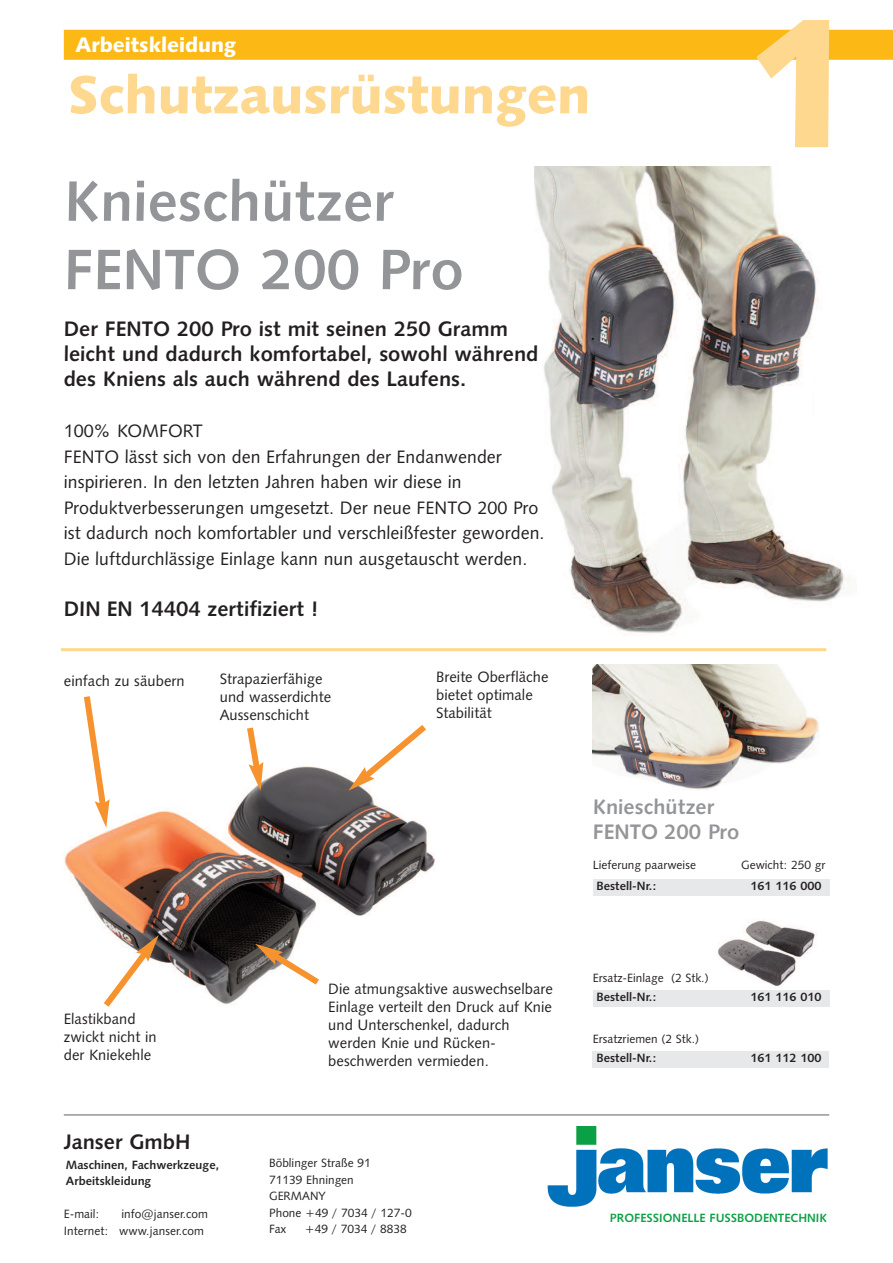
<style>
.page{position:relative;width:893px;height:1263px;background:#fff}
.page>*{position:absolute;margin:0;border:0;box-sizing:border-box;transform-origin:0 0}
.t1{font:57px/68.4px "Humanist 531 BT Bold A";color:#939598}
.t2{font:54px "Humanist 531 BT Black A";color:#fed88f}
.t3{font:21px/25.2px "Humanist 531 BT Bold A";color:#231f20}
.t4{font:21px/25.2px "Humanist 531 BT Bold A";color:#939598}
.t5{font:21px "Humanist 531 BT Black A";color:#fff}
.t6{font:18px/25.5px "Humanist 531 BT Roman A";color:#231f20}
.t7{font:15px/18px "Humanist 531 BT Roman A";color:#231f20}
.t8{font:12px/16.5px "Humanist 531 BT Roman A";color:#231f20}
.t9{font:12px/16.5px "Humanist 531 BT Bold A";color:#231f20}
.t10{font:12px "Humanist 531 BT Bold A";color:#0aa046}
</style>
<div class="page">
<div style="left:64px;top:30px;width:829px;height:30px;background:#fcb814"></div>
<svg style="left:756px;top:20px;width:73px;height:127px"></svg>
<img style="left:593px;top:664px;width:226px;height:126px">
<img style="left:717px;top:920px;width:100px;height:67px">
<img style="left:64px;top:766px;width:371px;height:239px">
<img style="left:535px;top:167px;width:314px;height:468px">
<div style="left:593px;top:879px;width:236px;height:17px;background:#e7e8e9"></div>
<div style="left:593px;top:1051px;width:236px;height:17px;background:#e7e8e9"></div>
<div style="left:593px;top:990px;width:236px;height:17px;background:#e7e8e9"></div>
<hr style="left:61px;top:648px;width:765px;height:3px;background:#fed88f">
<hr style="left:64px;top:1114px;width:765px;height:2px;background:#939598">
<img style="left:547px;top:1127px;width:281px;height:79px">
<div style="left:814px;top:368px;width:53px;height:174px;background:#fff"></div>
<svg style="left:98px;top:935px;width:61px;height:72px"></svg>
<svg style="left:255px;top:944px;width:71px;height:46px"></svg>
<svg style="left:348px;top:725px;width:85px;height:66px"></svg>
<svg style="left:243px;top:727px;width:21px;height:64px"></svg>
<svg style="left:80px;top:696px;width:30px;height:132px"></svg>
<h3 class="t5" style="left:76px;top:32px;width:162px">Arbeitskleidung</h3>
<h2 class="t2" style="left:68px;top:63px;width:524px">Schutzausrüstungen</h2>
<h1 class="t1" style="left:64px;top:167px;width:401px">Knieschützer<br>FENTO 200 Pro</h1>
<h3 class="t3" style="left:64px;top:316px;width:476px">Der FENTO 200 Pro ist mit seinen 250 Gramm leicht und dadurch komfortabel, sowohl während des Kniens als auch während des Laufens.</h3>
<p class="t6" style="left:64px;top:418px;width:482px">100% KOMFORT<br>FENTO lässt sich von den Erfahrungen der Endanwender inspirieren. In den letzten Jahren haben wir diese in Produktverbesserungen umgesetzt. Der neue FENTO 200 Pro ist dadurch noch komfortabler und verschleißfester geworden.<br>Die luftdurchlässige Einlage kann nun ausgetauscht werden.</p>
<h3 class="t3" style="left:64px;top:596px;width:256px">DIN EN 14404 zertifiziert !</h3>
<p class="t7" style="left:64px;top:672px;width:123px">einfach zu säubern</p>
<p class="t7" style="left:220px;top:670px;width:113px">Strapazierfähige und wasserdichte<br>Aussenschicht</p>
<p class="t7" style="left:436px;top:668px;width:114px">Breite Oberfläche bietet optimale<br>Stabilität</p>
<p class="t7" style="left:64px;top:1010px;width:94px">Elastikband zwickt nicht in der Kniekehle</p>
<p class="t7" style="left:328px;top:979px;width:226px">Die atmungsaktive auswechselbare<br>Einlage verteilt den Druck auf Knie und Unterschenkel, dadurch werden Knie und Rücken&shy;beschwerden vermieden.</p>
<h3 class="t3" style="left:64px;top:1129px;width:128px">Janser GmbH</h3>
<p class="t9" style="left:66px;top:1156px;width:155px">Maschinen, Fachwerkzeuge,<br>Arbeitskleidung</p>
<p class="t8" style="left:64px;top:1206px;width:37px">E-mail:</p>
<p class="t8" style="left:64px;top:1206px;width:146px;text-indent:58px">info@janser.com<br>Internet: www.janser.com</p>
<p class="t8" style="left:269px;top:1155px;width:144px">Böblinger Straße 91<br>71139 Ehningen<br>GERMANY<br>Phone +49 / 7034 / 127-0<br>Fax</p>
<p class="t8" style="left:305px;top:1221px;width:103px">+49 / 7034 / 8838</p>
<h3 class="t4" style="left:593px;top:794px;width:148px">Knieschützer<br>FENTO 200 Pro</h3>
<p class="t8" style="left:593px;top:857px;width:105px">Lieferung paarweise</p>
<p class="t8" style="left:741px;top:857px;width:86px">Gewicht: 250 gr</p>
<p class="t9" style="left:597px;top:878px;width:61px">Bestell-Nr.:</p>
<p class="t9" style="left:750px;top:878px;width:73px">161 116 000</p>
<p class="t8" style="left:593px;top:969px;width:117px">Ersatz-Einlage (2 Stk.)</p>
<p class="t9" style="left:597px;top:989px;width:61px">Bestell-Nr.:</p>
<p class="t9" style="left:750px;top:989px;width:73px">161 116 010</p>
<p class="t8" style="left:593px;top:1030px;width:108px">Ersatzriemen (2 Stk.)</p>
<p class="t9" style="left:597px;top:1050px;width:61px">Bestell-Nr.:</p>
<p class="t9" style="left:750px;top:1050px;width:73px">161 112 100</p>
<p class="t10" style="left:610px;top:1210px;width:219px">PROFESSIONELLE FUSSBODENTECHNIK</p>
</div>
